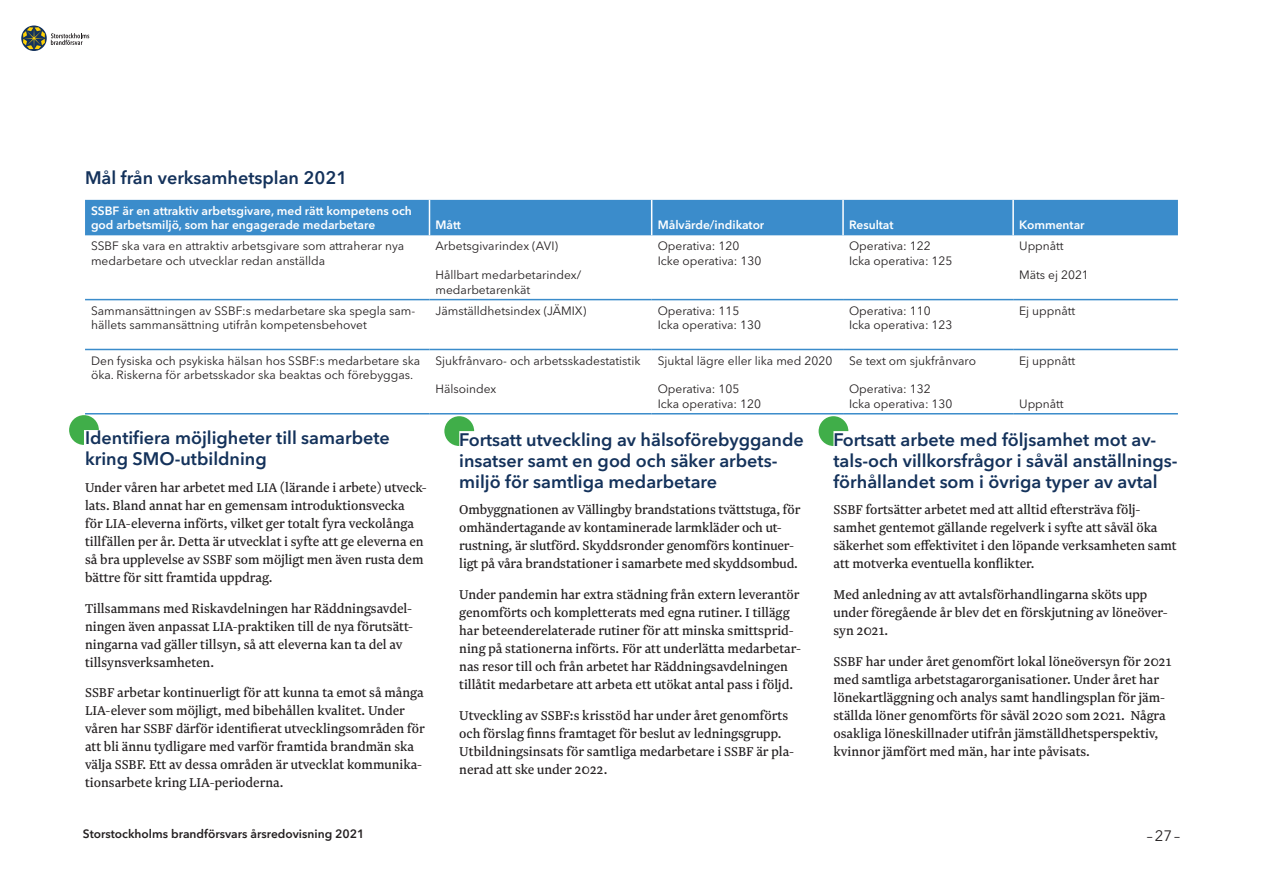
<style>
.page{position:relative;width:1263px;height:893px;background:#fff}
.page>*{position:absolute;margin:0;border:0;box-sizing:border-box;transform-origin:0 0}
.Rubrik_3__Avenir_dem{font:600 18px/21px "Avenir Next LT Pro";color:#14325b}
.Brödtext_positiv{font:15px/18px "Newzald";color:#231f20}
.t1{font:15px "Avenir Next LT Pro";color:#231f20}
.Tabelltext_positiv{font:12px/14.4px "Avenir Next LT Pro";color:#231f20}
.Tabellrubrik_negativ{font:600 12px/14.4px "Avenir Next LT Pro";color:#fff}
.t2{font:600 12px "Avenir Next LT Pro";color:#231f20}
</style>
<div class="page">
<svg style="left:21px;top:26px;width:26px;height:25px"></svg>
<svg style="left:23px;top:27px;width:22px;height:22px"></svg>
<svg style="left:51px;top:33px;width:38px;height:12px"></svg>
<div style="left:85px;top:200px;width:1093px;height:35px;background:#3b8ccb"></div>
<hr style="left:429px;top:200px;width:1px;height:35px;background:#fff">
<hr style="left:651px;top:200px;width:1px;height:35px;background:#fff">
<hr style="left:842px;top:200px;width:2px;height:35px;background:#fff">
<hr style="left:1012px;top:200px;width:2px;height:35px;background:#fff">
<hr style="left:85px;top:299px;width:344px;height:1px;background:#3b8ccb">
<hr style="left:429px;top:299px;width:223px;height:1px;background:#3b8ccb">
<hr style="left:652px;top:299px;width:191px;height:1px;background:#3b8ccb">
<hr style="left:843px;top:299px;width:170px;height:1px;background:#3b8ccb">
<hr style="left:1013px;top:299px;width:165px;height:1px;background:#3b8ccb">
<hr style="left:85px;top:349px;width:344px;height:1px;background:#3b8ccb">
<hr style="left:429px;top:349px;width:223px;height:1px;background:#3b8ccb">
<hr style="left:652px;top:349px;width:191px;height:1px;background:#3b8ccb">
<hr style="left:843px;top:349px;width:170px;height:1px;background:#3b8ccb">
<hr style="left:1013px;top:349px;width:165px;height:1px;background:#3b8ccb">
<hr style="left:85px;top:413px;width:344px;height:1px;background:#3b8ccb">
<hr style="left:429px;top:413px;width:223px;height:1px;background:#3b8ccb">
<hr style="left:652px;top:413px;width:191px;height:1px;background:#3b8ccb">
<hr style="left:843px;top:413px;width:170px;height:1px;background:#3b8ccb">
<hr style="left:1013px;top:413px;width:165px;height:1px;background:#3b8ccb">
<svg style="left:69px;top:415px;width:30px;height:30px"></svg>
<svg style="left:819px;top:416px;width:29px;height:30px"></svg>
<svg style="left:444px;top:416px;width:30px;height:30px"></svg>
<p class="Rubrik_3__Avenir_dem" style="left:85px;top:167px;width:264px">Mål från verksamhetsplan 2021</p>
<p class="Tabellrubrik_negativ" style="left:91px;top:203px;width:322px">SSBF är en attraktiv arbetsgivare, med rätt kompetens och god arbetsmiljö, som har engagerade medarbetare</p>
<p class="Tabellrubrik_negativ" style="left:435px;top:218px;width:27px">Mått</p>
<p class="Tabellrubrik_negativ" style="left:658px;top:218px;width:108px">Målvärde/indikator</p>
<p class="Tabellrubrik_negativ" style="left:849px;top:218px;width:46px">Resultat</p>
<p class="Tabellrubrik_negativ" style="left:1019px;top:218px;width:67px">Kommentar</p>
<p class="Tabelltext_positiv" style="left:91px;top:239px;width:315px">SSBF ska vara en attraktiv arbetsgivare som attraherar nya medarbetare och utvecklar redan anställda</p>
<p class="Tabelltext_positiv" style="left:435px;top:239px;width:124px">Arbetsgivarindex (AVI)</p>
<p class="Tabelltext_positiv" style="left:435px;top:268px;width:147px">Hållbart medarbetarindex/</p>
<p class="Tabelltext_positiv" style="left:435px;top:282px;width:96px">medarbetarenkät</p>
<p class="Tabelltext_positiv" style="left:658px;top:239px;width:105px">Operativa: 120<br>Icke operativa: 130</p>
<p class="Tabelltext_positiv" style="left:849px;top:239px;width:105px">Operativa: 122<br>Icka operativa: 125</p>
<p class="Tabelltext_positiv" style="left:1019px;top:239px;width:46px">Uppnått</p>
<p class="Tabelltext_positiv" style="left:1019px;top:268px;width:71px">Mäts ej 2021</p>
<p class="Tabelltext_positiv" style="left:91px;top:303px;width:326px">Sammansättningen av SSBF:s medarbetare ska spegla sam&shy;hällets sammansättning utifrån kompetensbehovet</p>
<p class="Tabelltext_positiv" style="left:435px;top:303px;width:152px">Jämställdhetsindex (JÄMIX)</p>
<p class="Tabelltext_positiv" style="left:658px;top:303px;width:105px">Operativa: 115<br>Icka operativa: 130</p>
<p class="Tabelltext_positiv" style="left:849px;top:303px;width:105px">Operativa: 110<br>Icka operativa: 123</p>
<p class="Tabelltext_positiv" style="left:1019px;top:303px;width:58px">Ej uppnått</p>
<p class="Tabelltext_positiv" style="left:91px;top:353px;width:331px">Den fysiska och psykiska hälsan hos SSBF:s medarbetare ska öka. Riskerna för arbetsskador ska beaktas och förebyggas.</p>
<p class="Tabelltext_positiv" style="left:435px;top:353px;width:206px">Sjukfrånvaro- och arbetsskadestatistik</p>
<p class="Tabelltext_positiv" style="left:435px;top:382px;width:62px">Hälsoindex</p>
<p class="Tabelltext_positiv" style="left:849px;top:353px;width:128px">Se text om sjukfrånvaro</p>
<p class="Tabelltext_positiv" style="left:849px;top:382px;width:83px">Operativa: 132</p>
<p class="Tabelltext_positiv" style="left:849px;top:396px;width:105px">Icka operativa: 130</p>
<p class="Tabelltext_positiv" style="left:658px;top:353px;width:176px">Sjuktal lägre eller lika med 2020</p>
<p class="Tabelltext_positiv" style="left:658px;top:382px;width:83px">Operativa: 105</p>
<p class="Tabelltext_positiv" style="left:658px;top:396px;width:105px">Icka operativa: 120</p>
<p class="Tabelltext_positiv" style="left:1019px;top:353px;width:58px">Ej uppnått</p>
<p class="Tabelltext_positiv" style="left:1019px;top:396px;width:46px">Uppnått</p>
<p class="Rubrik_3__Avenir_dem" style="left:85px;top:427px;width:306px">Identifiera möjligheter till samarbete kring SMO-utbildning</p>
<p class="Brödtext_positiv" style="left:85px;top:478px;width:343px">Under våren har arbetet med LIA (lärande i arbete) utveck&shy;lats. Bland annat har en gemensam introduktionsvecka<br>för LIA-eleverna införts, vilket ger totalt fyra veckolånga tillfällen per år. Detta är utvecklat i syfte att ge eleverna en så bra upplevelse av SSBF som möjligt men även rusta dem bättre för sitt framtida uppdrag.</p>
<p class="Brödtext_positiv" style="left:85px;top:599px;width:329px">Tillsammans med Riskavdelningen har Räddningsavdel&shy;ningen även anpassat LIA-praktiken till de nya förutsätt&shy;ningarna vad gäller tillsyn, så att eleverna kan ta del av tillsynsverksamheten.</p>
<p class="Brödtext_positiv" style="left:85px;top:683px;width:341px">SSBF arbetar kontinuerligt för att kunna ta emot så många LIA-elever som möjligt, med bibehållen kvalitet. Under våren har SSBF därför identifierat utvecklingsområden för att bli ännu tydligare med varför framtida brandmän ska välja SSBF. Ett av dessa områden är utvecklat kommunika&shy;tionsarbete kring LIA-perioderna.</p>
<p class="Rubrik_3__Avenir_dem" style="left:459px;top:429px;width:346px">Fortsatt utveckling av hälsoförebyggande insatser samt en god och säker arbets&shy;miljö för samtliga medarbetare</p>
<p class="Brödtext_positiv" style="left:459px;top:500px;width:343px">Ombyggnationen av Vällingby brandstations tvättstuga, för omhändertagande av kontaminerade larmkläder och ut&shy;rustning, är slutförd. Skyddsronder genomförs kontinuer&shy;ligt på våra brandstationer i samarbete med skyddsombud.</p>
<p class="Brödtext_positiv" style="left:459px;top:585px;width:343px">Under pandemin har extra städning från extern leverantör genomförts och kompletterats med egna rutiner. I tillägg har beteenderelaterade rutiner för att minska smittsprid&shy;ning på stationerna införts. För att underlätta medarbetar&shy;nas resor till och från arbetet har Räddningsavdelningen tillåtit medarbetare att arbeta ett utökat antal pass i följd.</p>
<p class="Brödtext_positiv" style="left:459px;top:706px;width:336px">Utveckling av SSBF:s krisstöd har under året genomförts och förslag finns framtaget för beslut av ledningsgrupp.<br>Utbildningsinsats för samtliga medarbetare i SSBF är pla&shy;nerad att ske under 2022.</p>
<p class="Rubrik_3__Avenir_dem" style="left:833px;top:429px;width:346px">Fortsatt arbete med följsamhet mot av&shy;tals-och villkorsfrågor i såväl anställnings&shy;förhållandet som i övriga typer av avtal</p>
<p class="Brödtext_positiv" style="left:833px;top:500px;width:345px">SSBF fortsätter arbetet med att alltid eftersträva följ&shy;samhet gentemot gällande regelverk i syfte att såväl öka säkerhet som effektivitet i den löpande verksamheten samt att motverka eventuella konflikter.</p>
<p class="Brödtext_positiv" style="left:833px;top:585px;width:336px">Med anledning av att avtalsförhandlingarna sköts upp under föregående år blev det en förskjutning av löneöver&shy;syn 2021.</p>
<p class="Brödtext_positiv" style="left:833px;top:652px;width:340px">SSBF har under året genomfört lokal löneöversyn för 2021 med samtliga arbetstagarorganisationer. Under året har lönekartläggning och analys samt handlingsplan för jäm&shy;ställda löner genomförts för såväl 2020 som 2021. Några osakliga löneskillnader utifrån jämställdhetsperspektiv, kvinnor jämfört med män, har inte påvisats.</p>
<p class="t2" style="left:83px;top:827px;width:283px">Storstockholms brandförsvars årsredovisning 2021</p>
<p class="t1" style="left:1147px;top:826px;width:35px">–27–</p>
</div>
